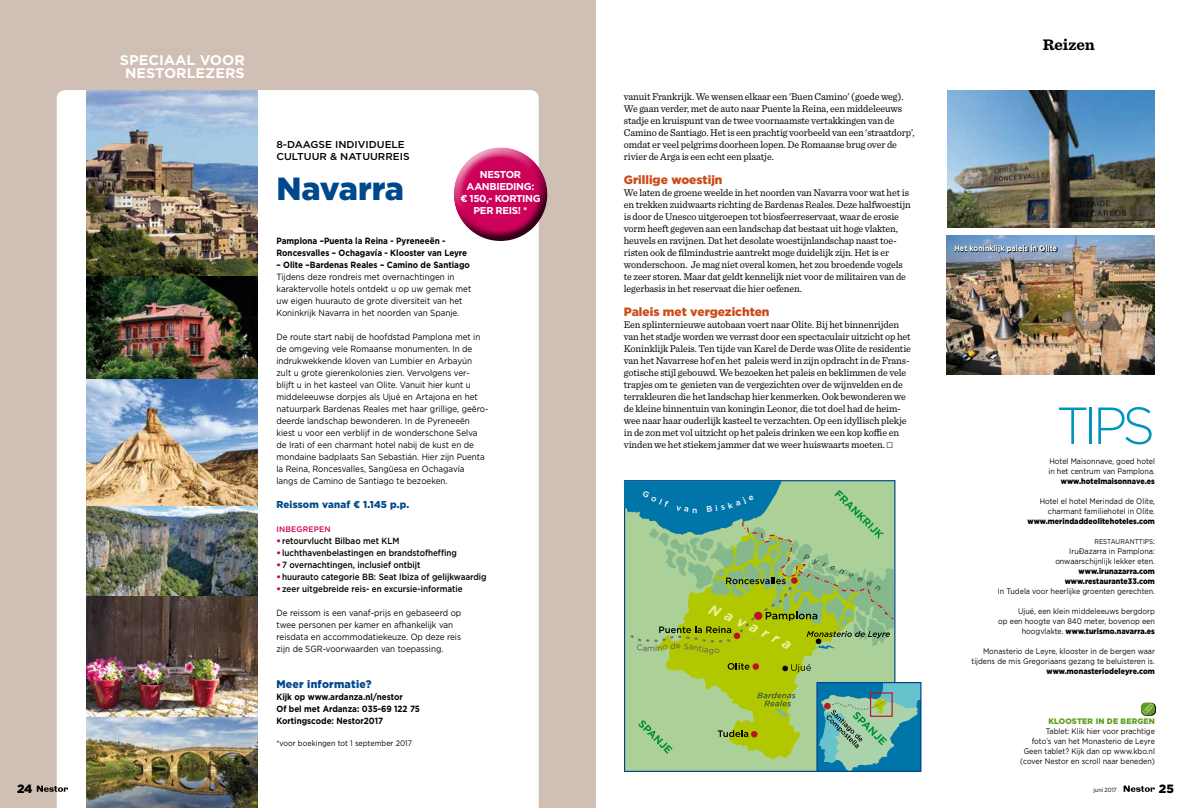
<style>
.page{position:relative;width:1191px;height:808px;background:#fff}
.page>*{position:absolute;margin:0;border:0;box-sizing:border-box;transform-origin:0 0}
.t1{font:300 52px "Gotham";color:#0095bf}
.t2{font:900 32px "Gotham";letter-spacing:-.01em;color:#00488e}
.t3{font:700 16px "Sentinel";color:#000}
.t4{font:700 14px/13px "Gotham";color:#fff;text-align:center}
.t5{font:900 12px "Gotham";color:#cc4b17}
.t6{font:900 12px "Gotham";color:#000}
.t7{font:900 11px "Gotham";letter-spacing:.02em;color:#00488e}
.t8{font:10.3px/12px "Sentinel";letter-spacing:-.01em;color:#000}
.t9{font:700 10px/12px "Gotham";letter-spacing:-.035em;color:#fff;text-align:center}
.t10{font:500 10px/12px "Gotham";color:#000}
.t11{font:900 10px "Gotham";letter-spacing:.02em;color:#00488e}
.t12{font:9px/12px "Gotham";color:#000;scale:.9 1}
.t13{font:700 9px/12px "Gotham";color:#000;scale:.9 1}
.t14{font:500 9px "Gotham";color:#000;scale:.9 1}
.t15{font:8px/10px "Gotham";color:#000;text-align:right;scale:.9 1}
.t16{font:900 8px/10px "Gotham";letter-spacing:.01em;color:#000;text-align:right;scale:.9 1}
.t17{font:700 8px "Gotham";color:#fff;scale:.9 1}
.t18{font:900 8px "Gotham";letter-spacing:.02em;color:#5e9e21}
.t19{font:500 8px "Gotham";letter-spacing:.02em;color:#cd005a}
.t20{font:7px "Gotham";color:#000;scale:.9 1}
.t21{font:6px "Gotham";letter-spacing:-.005em;color:#000;scale:.92 1}
.s1{font-weight:900;color:#cd005a}
.s2{font-size:8px}
.s3{font-weight:900}
</style>
<div class="page">
<img style="left:946px;top:236px;width:209px;height:139px">
<img style="left:947px;top:91px;width:208px;height:136px">
<div style="left:625px;top:481px;width:269px;height:290px;background:#abd198"></div>
<svg style="left:665px;top:654px;width:147px;height:105px"></svg>
<div style="left:752px;top:663px;width:7px;height:7px;background:#b51621;border-radius:50%"></div>
<div style="left:816px;top:682px;width:105px;height:90px;border:1px solid #00448a"></div>
<svg style="left:638px;top:720px;width:34px;height:34px"></svg>
<svg style="left:727px;top:663px;width:22px;height:7px"></svg>
<svg style="left:717px;top:730px;width:40px;height:7px"></svg>
<svg style="left:757px;top:692px;width:38px;height:26px"></svg>
<svg style="left:782px;top:664px;width:29px;height:8px"></svg>
<svg style="left:819px;top:682px;width:102px;height:89px;background:#59a4a6"></svg>
<div style="left:0;top:0;width:595px;height:808px;background:#cfbfb4"></div>
<div style="left:57px;top:90px;width:482px;height:718px;background:#fff"></div>
<img style="left:86px;top:505px;width:172px;height:212px">
<img style="left:86px;top:597px;width:172px;height:119px">
<img style="left:86px;top:378px;width:172px;height:127px">
<img style="left:86px;top:275px;width:172px;height:103px">
<img style="left:86px;top:717px;width:172px;height:91px">
<img style="left:86px;top:90px;width:172px;height:185px">
<div style="left:453px;top:145px;width:95px;height:69px;background:#fff;opacity:.75"></div>
<div style="left:453px;top:162px;width:95px;height:79px;background:#000;opacity:.75"></div>
<svg style="left:1123px;top:786px;width:31px;height:6px"></svg>
<svg style="left:37px;top:786px;width:31px;height:6px"></svg>
<svg style="left:1141px;top:703px;width:14px;height:13px"></svg>
<svg style="left:1141px;top:702px;width:14px;height:13px"></svg>
<svg style="left:1143px;top:704px;width:9px;height:9px"></svg>
<div style="left:955px;top:245px;width:102px;height:8px;background:#000;opacity:.95"></div>
<svg style="left:624px;top:481px;width:270px;height:173px"></svg>
<h3 class="t4" style="left:120px;top:54px;width:126px">SPECIAAL VOOR<br>NESTORLEZERS</h3>
<p class="t10" style="left:276px;top:138px;width:135px">8-DAAGSE INDIVIDUELE<br>CULTUUR &amp; NATUURREIS</p>
<h2 class="t2" style="left:276px;top:170px;width:129px">Navarra</h2>
<p class="t13" style="left:276px;top:234px;width:213px">Pamplona –Puenta la Reina - Pyreneeën -<br>Roncesvalles – Ochagavía - Klooster van Leyre</p>
<p class="t13" style="left:276px;top:258px;width:216px">– Olite –Bardenas Reales – Camino de Santiago</p>
<p class="t12" style="left:276px;top:271px;width:218px">Tijdens deze rondreis met overnachtingen in karaktervolle hotels ontdekt u op uw gemak met uw eigen huurauto de grote diversiteit van het Koninkrijk Navarra in het noorden van Spanje.</p>
<p class="t12" style="left:276px;top:331px;width:237px">De route start nabij de hoofdstad Pamplona met in de omgeving vele Romaanse monumenten. In de indrukwekkende kloven van Lumbier en Arbayún zult u grote gierenkolonies zien. Vervolgens ver&shy;blijft u in het kasteel van Olite. Vanuit hier kunt u middeleeuwse dorpjes als Ujué en Artajona en het natuurpark Bardenas Reales met haar grillige, geëro&shy;deerde landschap bewonderen. In de Pyreneeën kiest u voor een verblijf in de wonderschone Selva de Irati of een charmant hotel nabij de kust en de mondaine badplaats San Sebastián. Hier zijn Puenta la Reina, Roncesvalles, Sangüesa en Ochagavía<br>langs de Camino de Santiago te bezoeken.</p>
<p class="t11" style="left:276px;top:499px;width:134px">Reissom vanaf ¤ 1.145 p.p.</p>
<p class="t19" style="left:276px;top:524px;width:56px">INBEGREPEN</p>
<p class="t14" style="left:276px;top:536px;width:138px"><span class="s1">•</span> retourvlucht Bilbao met KLM</p>
<p class="t14" style="left:276px;top:548px;width:202px"><span class="s1">•</span> luchthavenbelastingen en brandstofheffing</p>
<p class="t14" style="left:276px;top:560px;width:162px"><span class="s1">•</span>7 overnachtingen, inclusief ontbijt</p>
<p class="t14" style="left:276px;top:572px;width:235px"><span class="s1">•</span>huurauto categorie BB: Seat Ibiza of gelijkwaardig</p>
<p class="t14" style="left:276px;top:584px;width:208px"><span class="s1">•</span>zeer uitgebreide reis- en excursie-informatie</p>
<p class="t12" style="left:276px;top:607px;width:207px">De reissom is een vanaf-prijs en gebaseerd op twee personen per kamer en afhankelijk van reisdata en accommodatiekeuze. Op deze reis zijn de SGR-voorwaarden van toepassing.</p>
<p class="t7" style="left:276px;top:678px;width:96px">Meer informatie?</p>
<p class="t13" style="left:276px;top:690px;width:161px">Kijk op www.ardanza.nl/nestor<br>Of bel met Ardanza: 035-69 122 75<br>Kortingscode: Nestor2017</p>
<p class="t15" style="left:276px;top:738px;width:152px">*voor boekingen tot 1 september 2017</p>
<p class="t9" style="left:460px;top:168px;width:82px">NESTOR<br>AANBIEDING:<br>¤ 150,- KORTING<br>PER REIS! *</p>
<p class="t8" style="left:624px;top:90px;width:292px">vanuit Frankrijk. We wensen elkaar een ‘Buen Camino’ (goede weg).<br>We gaan verder, met de auto naar Puente la Reina, een middeleeuws stadje en kruispunt van de twee voornaamste vertakkingen van de Camino de Santiago. Het is een prachtig voorbeeld van een ‘straatdorp’, omdat er veel pelgrims doorheen lopen. De Romaanse brug over de rivier de Arga is een echt een plaatje.</p>
<p class="t5" style="left:624px;top:173px;width:100px">Grillige woestijn</p>
<p class="t8" style="left:624px;top:186px;width:288px">We laten de groene weelde in het noorden van Navarra voor wat het is en trekken zuidwaarts richting de Bardenas Reales. Deze halfwoestijn is door de Unesco uitgeroepen tot biosfeerreservaat, waar de erosie vorm heeft gegeven aan een landschap dat bestaat uit hoge vlakten, heuvels en ravijnen. Dat het desolate woestijnlandschap naast toe&shy;risten ook de filmindustrie aantrekt moge duidelijk zijn. Het is er wonderschoon. Je mag niet overal komen, het zou broedende vogels te zeer storen. Maar dat geldt kennelijk niet voor de militairen van de legerbasis in het reservaat die hier oefenen.</p>
<p class="t5" style="left:624px;top:305px;width:147px">Paleis met vergezichten</p>
<p class="t8" style="left:624px;top:318px;width:289px">Een splinternieuwe autobaan voert naar Olite. Bij het binnenrijden van het stadje worden we verrast door een spectaculair uitzicht op het Koninklijk Paleis. Ten tijde van Karel de Derde was Olite de residentie van het Navarrese hof en het paleis werd in zijn opdracht in de Frans&shy;gotische stijl gebouwd. We bezoeken het paleis en beklimmen de vele trapjes om te genieten van de vergezichten over de wijnvelden en de terrakleuren die het landschap hier kenmerken. Ook bewonderen we de kleine binnentuin van koningin Leonor, die tot doel had de heim&shy;wee naar haar ouderlijk kasteel te verzachten. Op een idyllisch plekje in de zon met vol uitzicht op het paleis drinken we een kop koffie en vinden we het stiekem jammer dat we weer huiswaarts moeten.</p>
<h3 class="t3" style="left:1042px;top:32px;width:54px">Reizen</h3>
<p class="t17" style="left:954px;top:244px;width:115px">Het koninklijk paleis in Olite</p>
<h1 class="t1" style="left:1056px;top:397px;width:100px">TIPS</h1>
<p class="t15" style="left:1048px;top:456px;width:120px;text-align:left">Hotel Maisonnave, goed hotel in het centrum van Pamplona.</p>
<p class="t16" style="left:1060px;top:476px;width:106px">www.hotelmaisonnave.es</p>
<p class="t15" style="left:1039px;top:496px;width:130px">Hotel el hotel Merindad de Olite, charmant familiehotel in Olite.</p>
<p class="t16" style="left:1027px;top:516px;width:143px">www.merindaddeolitehoteles.com</p>
<p class="t20" style="left:1094px;top:538px;width:69px">RESTAURANTTIPS<span class="s2">:</span></p>
<p class="t15" style="left:1055px;top:546px;width:112px">Iruňazarra in Pamplona: onwaarschijnlijk lekker eten.</p>
<p class="t16" style="left:1064px;top:566px;width:102px">www.irunazarra.com www.restaurante33.com</p>
<p class="t15" style="left:997px;top:586px;width:176px">In Tudela voor heerlijke groenten gerechten.</p>
<p class="t15" style="left:998px;top:606px;width:176px">Ujué, een klein middeleeuws bergdorp<br>op een hoogte van 840 meter, bovenop een hoogvlakte. <span class="s3">www.turismo.navarra.es</span></p>
<p class="t15" style="left:971px;top:646px;width:205px">Monasterio de Leyre, klooster in de bergen waar tijdens de mis Gregoriaans gezang te beluisteren is.</p>
<p class="t16" style="left:1046px;top:666px;width:122px">www.monasteriodeleyre.com</p>
<p class="t18" style="left:1048px;top:716px;width:108px">KLOOSTER IN DE BERGEN</p>
<p class="t15" style="left:1020px;top:726px;width:151px">Tablet: Klik hier voor prachtige<br>foto’s van het Monasterio de Leyre Geen tablet? Kijk dan op www.kbo.nl (cover Nestor en scroll naar beneden)</p>
<p class="t6" style="left:17px;top:781px;width:17px">24</p>
<p class="t21" style="left:1093px;top:786px;width:27px">juni 2017</p>
<p class="t6" style="left:1158px;top:781px;width:17px">25</p>
</div>
